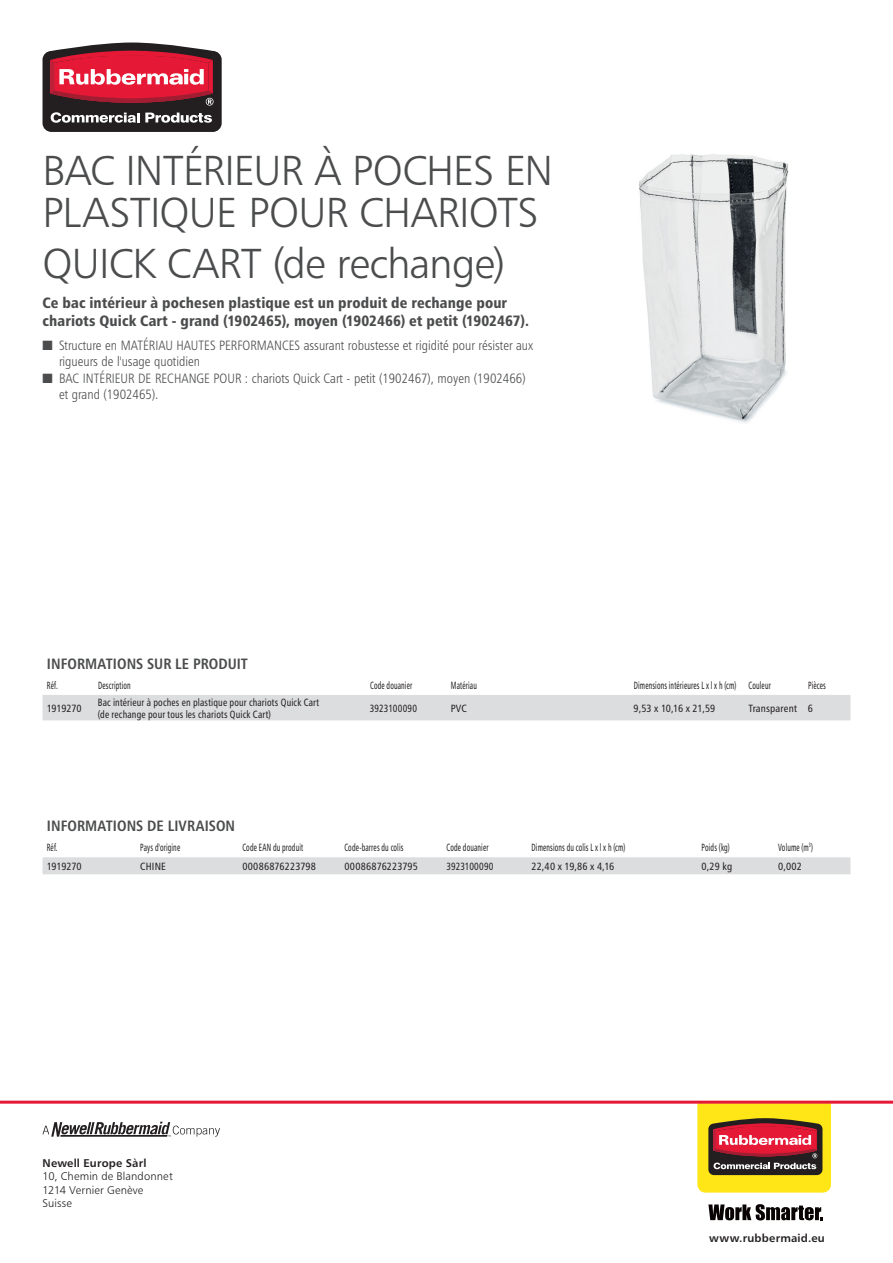
<style>
.page{position:relative;width:893px;height:1263px;background:#fff}
.page>*{position:absolute;margin:0;border:0;box-sizing:border-box;transform-origin:0 0}
.NEW_1{font:42px/42px "Humanist 777 BT Light B";letter-spacing:-.02em;color:#4b4c4d}
.NEW_2{font:15px/18px "Humanist 777 BT Black Condensed B";letter-spacing:.01em;color:#4b4c4d}
.TC_Cover_Sub-Head{font:15px "Humanist 777 BT Bold Condensed B";letter-spacing:.005em;color:#4b4c4d}
.Bullet_points___Lght{font:13.5px/16.5px "Humanist 777 BT Light Condensed B";color:#4b4c4d}
.TC_Subhead{font:11.25px "Humanist 777 BT Light B";letter-spacing:.015em;color:#231f20}
.TC_Subhead-2{font:11.25px "Humanist 777 BT Bold B";letter-spacing:.02em;color:#231f20}
.Table_2{font:10.5px "Humanist 777 BT Roman Condensed B";letter-spacing:.015em;color:#231f20;scale:.7 1}
.Table_Text___Cond_6{font:10.5px/12px "Humanist 777 BT Roman Condensed B";letter-spacing:.015em;color:#231f20;scale:.9 1}
.Table_Text___Cond_6-2{font:10.5px "Humanist 777 BT Roman Condensed B";letter-spacing:.015em;color:#231f20}
.Table_Text___Cond_6-3{font:10.5px "Humanist 777 BT Roman Condensed B";letter-spacing:-.01em;color:#231f20}
</style>
<div class="page">
<svg style="left:42px;top:42px;width:180px;height:90px;background:#944450"></svg>
<svg style="left:697px;top:1104px;width:134px;height:88px;background:#c28b30"></svg>
<hr style="left:0;top:1101px;width:893px;height:3px;background:#e51836">
<svg style="left:43px;top:1121px;width:177px;height:16px"></svg>
<svg style="left:708px;top:1204px;width:115px;height:16px"></svg>
<img style="left:639px;top:154px;width:150px;height:269px">
<div style="left:43px;top:695px;width:807px;height:25px;background:#dcdddf"></div>
<div style="left:43px;top:857px;width:807px;height:17px;background:#dcdddf"></div>
<p class="NEW_1" style="left:43px;top:149px;width:512px">BAC INTÉRIEUR À POCHES EN<br>PLASTIQUE POUR CHARIOTS</p>
<p class="NEW_1" style="left:43px;top:241px;width:464px">QUICK CART (de rechange)</p>
<p class="NEW_2" style="left:43px;top:294px;width:488px">Ce bac intérieur à pochesen plastique est un produit de rechange pour chariots Quick Cart - grand (1902465), moyen (1902466) et petit (1902467).</p>
<p class="Bullet_points___Lght" style="left:59px;top:337px;width:476px;text-indent:-16px">■ Structure en MATÉRIAU HAUTES PERFORMANCES assurant robustesse et rigidité pour résister aux rigueurs de l'usage quotidien</p>
<p class="Bullet_points___Lght" style="left:59px;top:370px;width:468px;text-indent:-16px">■ BAC INTÉRIEUR DE RECHANGE POUR : chariots Quick Cart - petit (1902467), moyen (1902466) et grand (1902465).</p>
<p class="TC_Cover_Sub-Head" style="left:47px;top:654px;width:203px">INFORMATIONS SUR LE PRODUIT</p>
<p class="Table_2" style="left:47px;top:678px;width:17px">Réf.</p>
<p class="Table_2" style="left:98px;top:678px;width:48px">Description</p>
<p class="Table_2" style="left:370px;top:678px;width:62px">Code douanier</p>
<p class="Table_2" style="left:451px;top:678px;width:39px">Matériau</p>
<p class="Table_2" style="left:634px;top:678px;width:148px">Dimensions intérieures L x l x h (cm)</p>
<p class="Table_2" style="left:749px;top:678px;width:33px">Couleur</p>
<p class="Table_2" style="left:808px;top:678px;width:27px">Pièces</p>
<p class="Table_Text___Cond_6-3" style="left:47px;top:702px;width:37px">1919270</p>
<p class="Table_Text___Cond_6" style="left:98px;top:696px;width:248px">Bac intérieur à poches en plastique pour chariots Quick Cart (de rechange pour tous les chariots Quick Cart)</p>
<p class="Table_Text___Cond_6" style="left:370px;top:702px;width:54px">3923100090</p>
<p class="Table_Text___Cond_6-2" style="left:451px;top:702px;width:18px">PVC</p>
<p class="Table_Text___Cond_6-2" style="left:634px;top:702px;width:83px">9,53 x 10,16 x 21,59</p>
<p class="Table_Text___Cond_6-2" style="left:748px;top:702px;width:50px">Transparent</p>
<p class="Table_Text___Cond_6-2" style="left:808px;top:702px;width:7px">6</p>
<p class="TC_Cover_Sub-Head" style="left:47px;top:817px;width:190px">INFORMATIONS DE LIVRAISON</p>
<p class="Table_2" style="left:47px;top:841px;width:17px">Réf.</p>
<p class="Table_2" style="left:140px;top:841px;width:59px">Pays d'origine</p>
<p class="Table_2" style="left:242px;top:841px;width:88px">Code EAN du produit</p>
<p class="Table_2" style="left:344px;top:841px;width:86px">Code-barres du colis</p>
<p class="Table_2" style="left:446px;top:841px;width:62px">Code douanier</p>
<p class="Table_2" style="left:531px;top:841px;width:136px">Dimensions du colis L x l x h (cm)</p>
<p class="Table_2" style="left:702px;top:841px;width:42px">Poids (kg)</p>
<p class="Table_2" style="left:778px;top:841px;width:51px">Volume (m<sup>3</sup>)</p>
<p class="Table_Text___Cond_6-3" style="left:47px;top:860px;width:37px">1919270</p>
<p class="Table_Text___Cond_6-2" style="left:140px;top:860px;width:27px">CHINE</p>
<p class="Table_Text___Cond_6-2" style="left:242px;top:860px;width:75px">00086876223798</p>
<p class="Table_Text___Cond_6-2" style="left:344px;top:860px;width:75px">00086876223795</p>
<p class="Table_Text___Cond_6" style="left:446px;top:860px;width:54px">3923100090</p>
<p class="Table_Text___Cond_6-2" style="left:531px;top:860px;width:84px">22,40 x 19,86 x 4,16</p>
<p class="Table_Text___Cond_6-2" style="left:702px;top:860px;width:32px">0,29 kg</p>
<p class="Table_Text___Cond_6-2" style="left:778px;top:860px;width:25px">0,002</p>
<p class="TC_Subhead-2" style="left:43px;top:1155px;width:106px">Newell Europe Sàrl</p>
<p class="TC_Subhead" style="left:43px;top:1169px;width:132px">10, Chemin de Blandonnet</p>
<p class="TC_Subhead" style="left:43px;top:1183px;width:102px">1214 Vernier Genève</p>
<p class="TC_Subhead" style="left:43px;top:1196px;width:31px">Suisse</p>
<p class="TC_Subhead-2" style="left:709px;top:1231px;width:117px">www.rubbermaid.eu</p>
</div>
